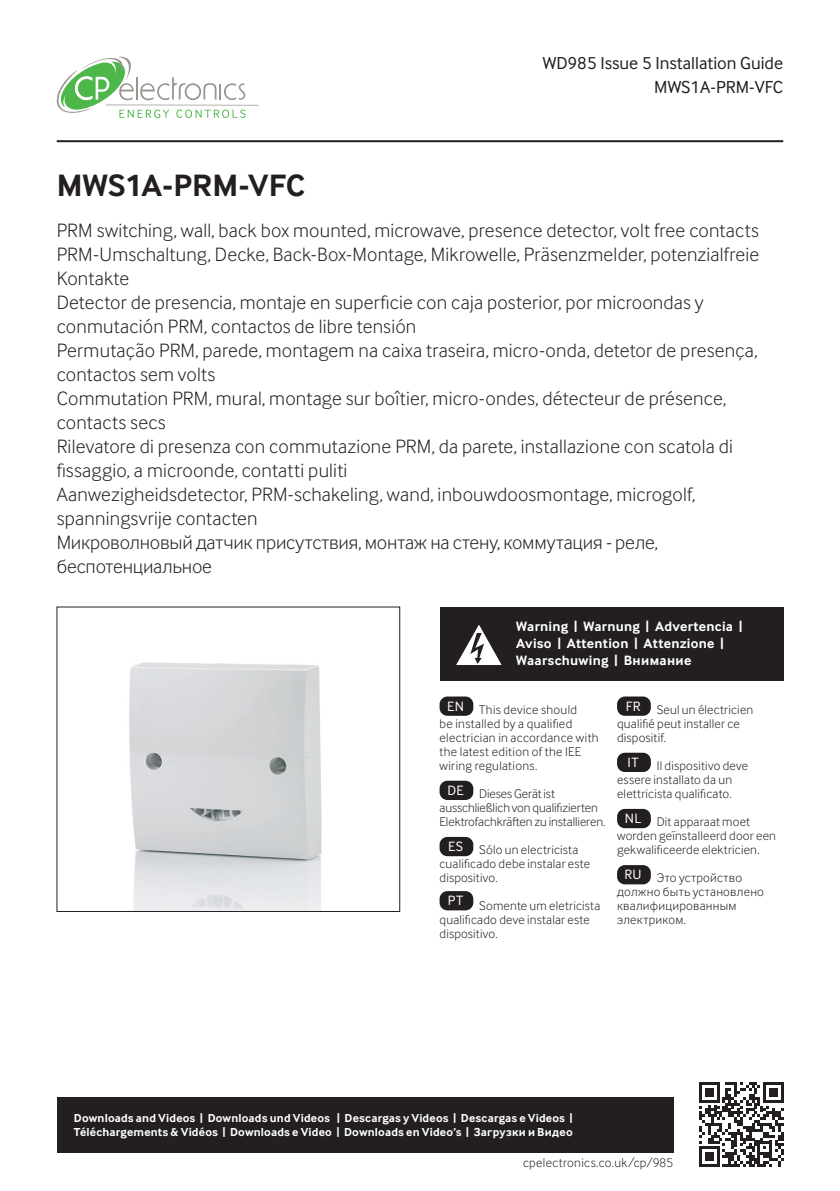
<style>
.page{position:relative;width:840px;height:1191px;background:#fff}
.page>*{position:absolute;margin:0;border:0;box-sizing:border-box;transform-origin:0 0}
.Page_Header{font:700 32px "Inter Face";color:#231f20}
.Intro_Section{font:300 20px/24px "Inter Face";letter-spacing:.01em;color:#231f20}
.Intro_Section-2{font:300 20px/24px "Inter Face";letter-spacing:-.01em;color:#231f20}
.Section_header_capti{font:18px "Inter Face";color:#231f20}
.Sub_Heading{font:700 14px/16.8px "Inter Face";letter-spacing:.02em;color:#fff}
.Sub_Heading-2{font:14px "Inter Face";letter-spacing:.025em;color:#fff}
.Caption_Copy_N{font:300 13px/14px "Inter Face";letter-spacing:.015em;color:#231f20}
.Caption_Copy_N-2{font:300 13px/14px "Inter Face";letter-spacing:-.005em;color:#231f20}
.Caption_Bullet{font:300 13px "Inter Face";letter-spacing:.025em;color:#231f20}
.Caption_Copy_N-3{font:700 12px/14px "Inter Face";letter-spacing:.015em;color:#fff}
</style>
<div class="page">
<svg style="left:57px;top:57px;width:189px;height:61px"></svg>
<hr style="left:106px;top:105px;width:152px;height:1px;background:#9a948f">
<hr style="left:57px;top:140px;width:725px;height:2px;background:#231f20">
<img style="left:129px;top:662px;width:193px;height:247px">
<svg style="left:699px;top:1082px;width:84px;height:84px"></svg>
<div style="left:57px;top:1096px;width:616px;height:56px;background:#231f20"></div>
<div style="left:439px;top:607px;width:344px;height:73px;background:#231f20"></div>
<svg style="left:456px;top:625px;width:45px;height:40px"></svg>
<div style="left:439px;top:696px;width:34px;height:20px;background:#231f20;border-radius:8px"></div>
<div style="left:439px;top:780px;width:34px;height:20px;background:#231f20;border-radius:8px"></div>
<div style="left:439px;top:837px;width:34px;height:19px;background:#231f20;border-radius:8px"></div>
<div style="left:439px;top:891px;width:34px;height:19px;background:#231f20;border-radius:8px"></div>
<div style="left:616px;top:696px;width:34px;height:20px;background:#231f20;border-radius:8px"></div>
<div style="left:616px;top:752px;width:34px;height:20px;background:#231f20;border-radius:8px"></div>
<div style="left:616px;top:809px;width:34px;height:19px;background:#231f20;border-radius:8px"></div>
<div style="left:616px;top:865px;width:34px;height:19px;background:#231f20;border-radius:8px"></div>
<p class="Section_header_capti" style="left:542px;top:53px;width:242px">WD985 Issue 5 Installation Guide</p>
<p class="Section_header_capti" style="left:654px;top:77px;width:130px">MWS1A-PRM-VFC</p>
<p class="Page_Header" style="left:57px;top:166px;width:250px">MWS1A-PRM-VFC</p>
<p class="Intro_Section" style="left:57px;top:218px;width:703px">PRM switching, wall, back box mounted, microwave, presence detector, volt free contacts PRM-Umschaltung, Decke, Back-Box-Montage, Mikrowelle, Präsenzmelder, potenzialfreie Kontakte<br>Detector de presencia, montaje en superficie con caja posterior, por microondas y conmutación PRM, contactos de libre tensión<br>Permutação PRM, parede, montagem na caixa traseira, micro-onda, detetor de presença, contactos sem volts<br>Commutation PRM, mural, montage sur boîtier, micro-ondes, détecteur de présence, contacts secs<br>Rilevatore di presenza con commutazione PRM, da parete, installazione con scatola di fissaggio, a microonde, contatti puliti<br>Aanwezigheidsdetector, PRM-schakeling, wand, inbouwdoosmontage, microgolf, spanningsvrije contacten</p>
<p class="Intro_Section-2" style="left:57px;top:530px;width:602px">Микроволновый датчик присутствия, монтаж на стену, коммутация - реле, беспотенциальное</p>
<p class="Sub_Heading" style="left:516px;top:618px;width:228px">Warning | Warnung | Advertencia |<br>Aviso | Attention | Attenzione |<br>Waarschuwing | Внимание</p>
<p class="Sub_Heading-2" style="left:447px;top:698px;width:18px">EN</p>
<p class="Caption_Copy_N" style="left:439px;top:702px;width:160px;text-indent:40px">This device should<br>be installed by a qualified electrician in accordance with the latest edition of the IEE wiring regulations.</p>
<p class="Sub_Heading-2" style="left:447px;top:782px;width:18px">DE</p>
<p class="Caption_Copy_N-2" style="left:439px;top:786px;width:167px;text-indent:40px">Dieses Gerät ist ausschließlich von qualifizierten<br>Elektrofachkräften zu installieren.</p>
<p class="Sub_Heading-2" style="left:448px;top:838px;width:16px">ES</p>
<p class="Caption_Copy_N" style="left:439px;top:842px;width:152px;text-indent:40px">Sólo un electricista cualificado debe instalar este dispositivo.</p>
<p class="Sub_Heading-2" style="left:447px;top:893px;width:17px">PT</p>
<p class="Caption_Copy_N" style="left:439px;top:899px;width:162px;text-indent:40px">Somente um eletricista qualificado deve instalar este dispositivo.</p>
<p class="Sub_Heading-2" style="left:625px;top:698px;width:16px">FR</p>
<p class="Caption_Copy_N" style="left:616px;top:702px;width:138px;text-indent:40px">Seul un électricien qualifié peut installer ce dispositif.</p>
<p class="Sub_Heading-2" style="left:627px;top:754px;width:12px">IT</p>
<p class="Caption_Copy_N" style="left:616px;top:758px;width:132px;text-indent:40px">Il dispositivo deve essere installato da un elettricista qualificato.</p>
<p class="Sub_Heading-2" style="left:624px;top:810px;width:18px">NL</p>
<p class="Caption_Copy_N" style="left:616px;top:814px;width:160px;text-indent:40px">Dit apparaat moet worden geïnstalleerd door een gekwalificeerde elektricien.</p>
<p class="Sub_Heading-2" style="left:624px;top:867px;width:19px">RU</p>
<p class="Caption_Copy_N" style="left:616px;top:871px;width:148px;text-indent:40px">Это устройство должно быть установлено квалифицированным электриком.</p>
<p class="Caption_Copy_N-3" style="left:74px;top:1110px;width:500px">Downloads and Videos | Downloads und Videos | Descargas y Videos | Descargas e Videos |<br>Téléchargements &amp; Vidéos | Downloads e Video | Downloads en Video’s | Загрузки и Видео</p>
<p class="Caption_Bullet" style="left:522px;top:1154px;width:152px">cpelectronics.co.uk/cp/985</p>
</div>
